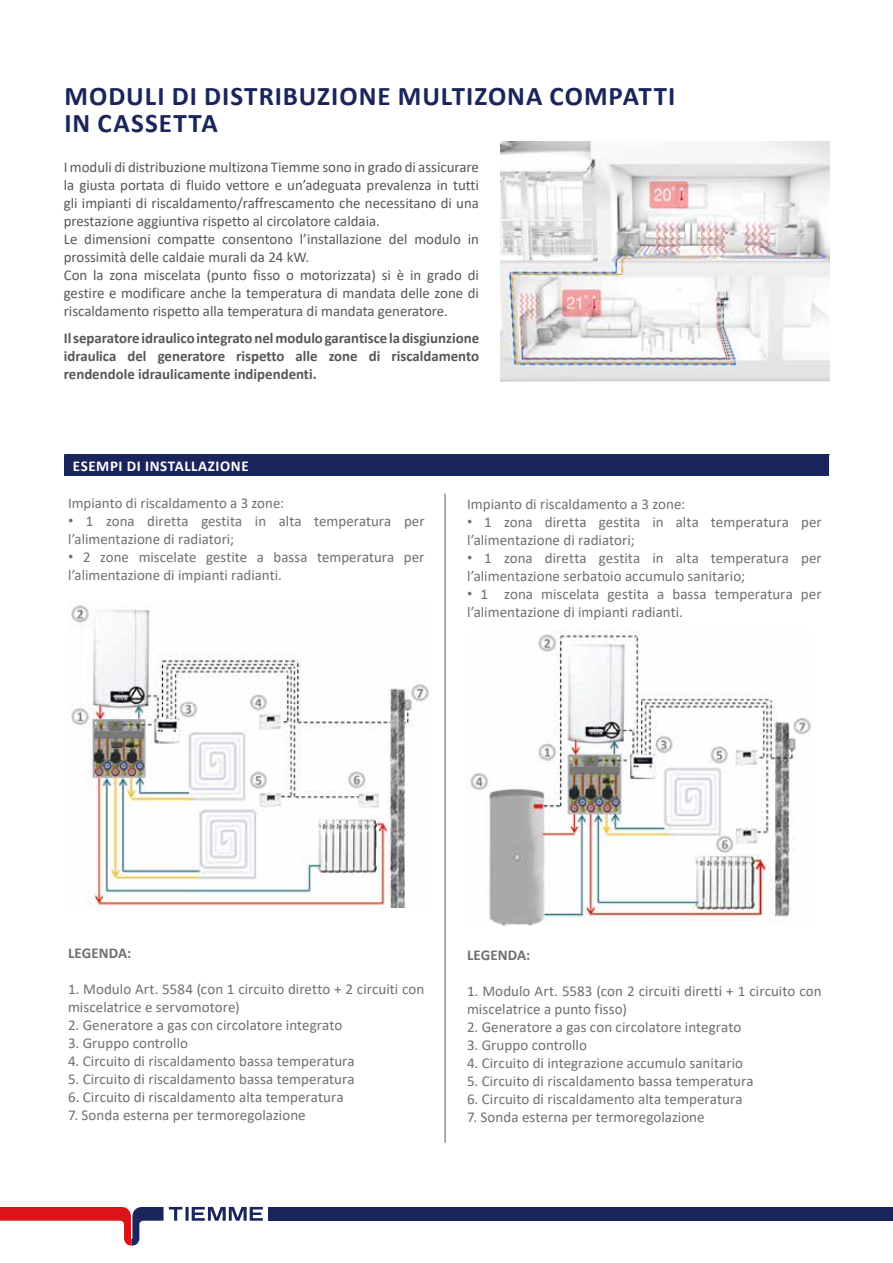
<style>
.page{position:relative;width:893px;height:1263px;background:#fff}
.page>*{position:absolute;margin:0;border:0;box-sizing:border-box;transform-origin:0 0}
.t1{font:700 27px/27px "Calibri";letter-spacing:.035em;color:#19255b}
.t2{font:15px/18px "Calibri";color:#706f6f}
.t3{font:15px/18px "Calibri";color:#575756}
.t4{font:700 15px/18px "Calibri";color:#575756;text-align:justify}
.t5{font:700 15px "Calibri";letter-spacing:.04em;color:#fff}
.t6{font:700 15px "Calibri";letter-spacing:.005em;color:#706f6f}
.s1{font-family:"Roboto";font-weight:700}
</style>
<div class="page">
<svg style="left:185px;top:1207px;width:4px;height:14px"></svg>
<svg style="left:192px;top:1207px;width:71px;height:14px"></svg>
<div style="left:268px;top:1207px;width:625px;height:14px;background:#19255b"></div>
<svg style="left:0;top:1207px;width:182px;height:38px"></svg>
<div style="left:64px;top:455px;width:766px;height:21px;background:#19255b"></div>
<svg style="left:829px;top:455px;width:1px;height:21px"></svg>
<img style="left:71px;top:605px;width:358px;height:302px">
<img style="left:470px;top:631px;width:343px;height:294px">
<hr style="left:445px;top:494px;width:1px;height:649px;background:#575756">
<img style="left:500px;top:142px;width:329px;height:240px">
<h1 class="t1" style="left:64px;top:83px;width:613px">MODULI DI DISTRIBUZIONE MULTIZONA COMPATTI<br>IN CASSETTA</h1>
<p class="t3" style="left:64px;top:157px;width:417px">I moduli di distribuzione multizona Tiemme sono in grado di assicurare la giusta portata di fluido vettore e un’adeguata prevalenza in tutti gli impianti di riscaldamento/raffrescamento che necessitano di una prestazione aggiuntiva rispetto al circolatore caldaia.<br>Le dimensioni compatte consentono l’installazione del modulo in prossimità delle caldaie murali da 24 kW.<br>Con la zona miscelata (punto fisso o motorizzata) si è in grado di gestire e modificare anche la temperatura di mandata delle zone di riscaldamento rispetto alla temperatura di mandata generatore.</p>
<p class="t4" style="left:64px;top:329px;width:417px">Il separatore idraulico integrato nel modulo garantisce la disgiunzione idraulica del generatore rispetto alle zone di riscaldamento rendendole idraulicamente indipendenti.</p>
<p class="t5" style="left:73px;top:455px;width:177px">ESEMPI DI INSTALLAZIONE</p>
<p class="t2" style="left:68px;top:493px;width:218px">Impianto di riscaldamento a 3 zone:</p>
<p class="t2" style="left:68px;top:511px;width:358px"><span class="s1">•</span> 1 zona diretta gestita in alta temperatura per l’alimentazione di radiatori;</p>
<p class="t2" style="left:68px;top:547px;width:358px"><span class="s1">•</span> 2 zone miscelate gestite a bassa temperatura per l’alimentazione di impianti radianti.</p>
<p class="t2" style="left:467px;top:495px;width:220px">Impianto di riscaldamento a 3 zone:</p>
<p class="t2" style="left:467px;top:513px;width:356px"><span class="s1">•</span> 1 zona diretta gestita in alta temperatura per l’alimentazione di radiatori;</p>
<p class="t2" style="left:467px;top:549px;width:356px"><span class="s1">•</span> 1 zona diretta gestita in alta temperatura per l’alimentazione serbatoio accumulo sanitario;</p>
<p class="t2" style="left:467px;top:585px;width:356px"><span class="s1">•</span> 1 zona miscelata gestita a bassa temperatura per l’alimentazione di impianti radianti.</p>
<p class="t6" style="left:68px;top:942px;width:65px">LEGENDA:</p>
<p class="t2" style="left:68px;top:980px;width:358px">1. Modulo Art. 5584 (con 1 circuito diretto + 2 circuiti con miscelatrice e servomotore)</p>
<p class="t2" style="left:68px;top:1016px;width:276px">2. Generatore a gas con circolatore integrato</p>
<p class="t2" style="left:68px;top:1034px;width:122px">3. Gruppo controllo</p>
<p class="t2" style="left:68px;top:1052px;width:288px">4. Circuito di riscaldamento bassa temperatura</p>
<p class="t2" style="left:68px;top:1070px;width:288px">5. Circuito di riscaldamento bassa temperatura</p>
<p class="t2" style="left:68px;top:1088px;width:277px">6. Circuito di riscaldamento alta temperatura</p>
<p class="t2" style="left:68px;top:1106px;width:239px">7. Sonda esterna per termoregolazione</p>
<p class="t6" style="left:467px;top:944px;width:65px">LEGENDA:</p>
<p class="t2" style="left:467px;top:981px;width:356px">1. Modulo Art. 5583 (con 2 circuiti diretti + 1 circuito con miscelatrice a punto fisso)</p>
<p class="t2" style="left:467px;top:1017px;width:276px">2. Generatore a gas con circolatore integrato</p>
<p class="t2" style="left:467px;top:1035px;width:122px">3. Gruppo controllo</p>
<p class="t2" style="left:467px;top:1053px;width:278px">4. Circuito di integrazione accumulo sanitario</p>
<p class="t2" style="left:467px;top:1071px;width:288px">5. Circuito di riscaldamento bassa temperatura</p>
<p class="t2" style="left:467px;top:1089px;width:277px">6. Circuito di riscaldamento alta temperatura</p>
<p class="t2" style="left:467px;top:1107px;width:239px">7. Sonda esterna per termoregolazione</p>
</div>
